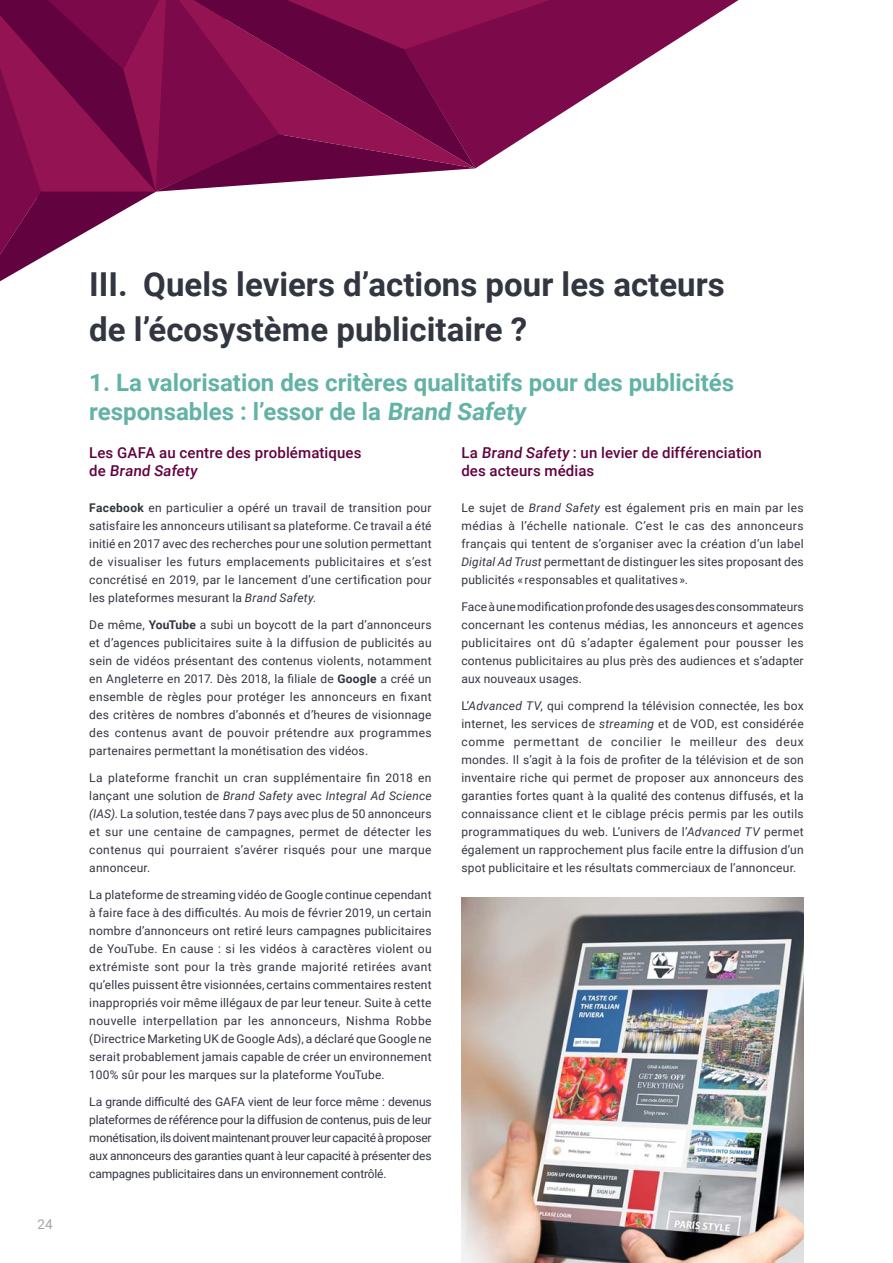
<style>
.page{position:relative;width:893px;height:1263px;background:#fff}
.page>*{position:absolute;margin:0;border:0;box-sizing:border-box;transform-origin:0 0}
.t1{font:700 33px/45px "Roboto";color:#323640}
.t2{font:700 24px/28.8px "Roboto";color:#62b2a6}
.t3{font:500 15px/18px "Roboto";letter-spacing:.005em;color:#62023e}
.t4{font:13.5px "Roboto";color:#a5a5a5}
.t5{font:12px/18px "Roboto";letter-spacing:.015em;color:#323640;text-align:justify}
.s1{font-weight:700}
.s2{font-style:italic}
</style>
<div class="page">
<svg style="left:550px;top:0;width:189px;height:121px"></svg>
<svg style="left:0;top:0;width:550px;height:281px"></svg>
<img style="left:461px;top:898px;width:343px;height:365px">
<p class="t4" style="left:38px;top:1215px;width:17px">24</p>
<p class="t1" style="left:89px;top:261px;width:637px">III. Quels leviers d’actions pour les acteurs de l’écosystème publicitaire ?</p>
<p class="t2" style="left:89px;top:367px;width:646px">1. La valorisation des critères qualitatifs pour des publicités responsables : l’essor de la Brand Safety</p>
<p class="t3" style="left:89px;top:443px;width:274px">Les GAFA au centre des problématiques d e Brand Safety</p>
<p class="t3" style="left:461px;top:443px;width:302px">La Brand Safety : un levier de différenciation des acteurs médias</p>
<p class="t5" style="left:89px;top:499px;width:344px"><span class="s1">Facebook</span> en particulier a opéré un travail de transition pour satisfaire les annonceurs utilisant sa plateforme. Ce travail a été initié en 2017 avec des recherches pour une solution permettant de visualiser les futurs emplacements publicitaires et s’est concrétisé en 2019, par le lancement d’une certification pour les plateformes mesurant la <span class="s2">Brand Safety.</span></p>
<p class="t5" style="left:89px;top:616px;width:344px">De même, <span class="s1">YouTube</span> a subi un boycott de la part d’annonceurs et d’agences publicitaires suite à la diffusion de publicités au sein de vidéos présentant des contenus violents, notamment en Angleterre en 2017. Dès 2018, la filiale de <span class="s1">Google</span> a créé un ensemble de règles pour protéger les annonceurs en fixant des critères de nombres d’abonnés et d’heures de visionnage des contenus avant de pouvoir prétendre aux programmes partenaires permettant la monétisation des vidéos.</p>
<p class="t5" style="left:89px;top:769px;width:344px">La plateforme franchit un cran supplémentaire fin 2018 en lançant une solution de <span class="s2">Brand Safety</span> avec <span class="s2">Integral Ad Science (IAS)</span>. La solution, testée dans 7 pays avec plus de 50 annonceurs et sur une centaine de campagnes, permet de détecter les contenus qui pourraient s’avérer risqués pour une marque annonceur.</p>
<p class="t5" style="left:89px;top:886px;width:344px">La plateforme de streaming vidéo de Google continue cependant à faire face à des difficultés. Au mois de février 2019, un certain nombre d’annonceurs ont retiré leurs campagnes publicitaires de YouTube. En cause : si les vidéos à caractères violent ou extrémiste sont pour la très grande majorité retirées avant qu’elles puissent être visionnées, certains commentaires restent inappropriés voir même illégaux de par leur teneur. Suite à cette nouvelle interpellation par les annonceurs, Nishma Robbe (Directrice Marketing UK de Google Ads), a déclaré que Google ne serait probablement jamais capable de créer un environnement 100% sûr pour les marques sur la plateforme YouTube.</p>
<p class="t5" style="left:89px;top:1093px;width:344px">La grande difficulté des GAFA vient de leur force même : devenus plateformes de référence pour la diffusion de contenus, puis de leur monétisation, ils doivent maintenant prouver leur capacité à proposer aux annonceurs des garanties quant à leur capacité à présenter des campagnes publicitaires dans un environnement contrôlé.</p>
<p class="t5" style="left:461px;top:499px;width:344px">Le sujet de <span class="s2">Brand Safety</span> est également pris en main par les médias à l’échelle nationale. C’est le cas des annonceurs français qui tentent de s’organiser avec la création d’un label <span class="s2">Digital Ad Trust</span> permettant de distinguer les sites proposant des publicités « responsables et qualitatives ».</p>
<p class="t5" style="left:461px;top:598px;width:344px">Face à une modification profonde des usages des consommateurs concernant les contenus médias, les annonceurs et agences publicitaires ont dû s’adapter également pour pousser les contenus publicitaires au plus près des audiences et s’adapter aux nouveaux usages.</p>
<p class="t5" style="left:461px;top:697px;width:344px">L’<span class="s2">Advanced TV</span>, qui comprend la télévision connectée, les box internet, les services de <span class="s2">streaming</span> et de VOD, est considérée comme permettant de concilier le meilleur des deux mondes. Il s’agit à la fois de profiter de la télévision et de son inventaire riche qui permet de proposer aux annonceurs des garanties fortes quant à la qualité des contenus diffusés, et la connaissance client et le ciblage précis permis par les outils programmatiques du web. L’univers de l’<span class="s2">Advanced TV</span> permet également un rapprochement plus facile entre la diffusion d’un spot publicitaire et les résultats commerciaux de l’annonceur.</p>
</div>
